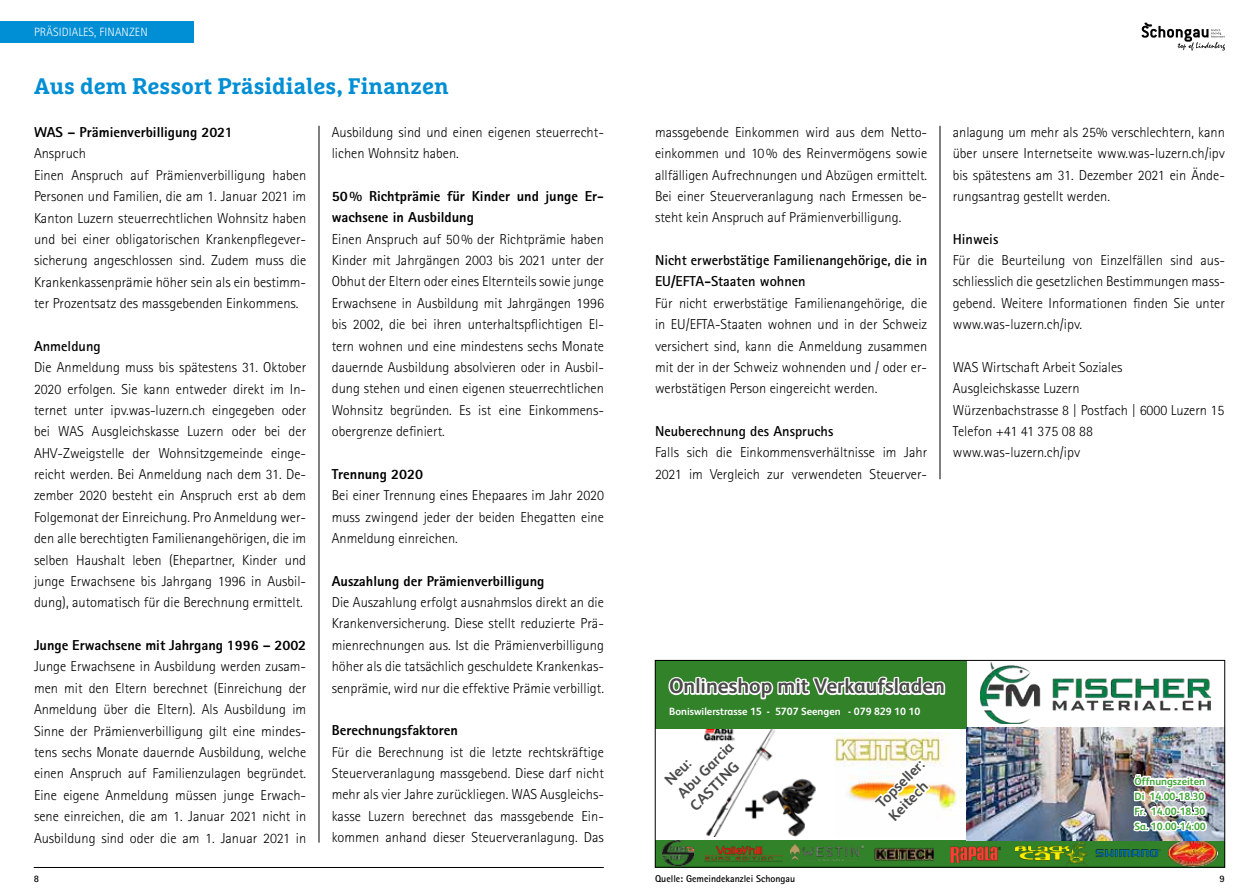
<style>
.page{position:relative;width:1259px;height:893px;background:#fff}
.page>*{position:absolute;margin:0;border:0;box-sizing:border-box;transform-origin:0 0}
.t1{font:700 22.5px "Marselis Slab Pro";color:#008ed4}
.t2{font:700 21px "FS Albert";color:#4a4a49}
.t3{font:700 15px/18px "FS Albert";color:#4a4a49}
.t4{font:300 14.4px/21.3px "Rotis Sans Serif";color:#000;text-align:justify}
.t5{font:800 14.4px/21.3px "Rotis Sans Serif";color:#000}
.t6{font:700 14.4px/21.3px "Rotis Sans Serif";color:#000}
.t7{font:300 12px "Rotis Sans Serif";letter-spacing:.01em;color:#fff}
.t8{font:700 10.5px/15px "FS Albert";color:#3fa535}
.t9{font:700 10.5px "FS Albert";color:#fff}
.t10{font:700 9.9px "Rotis Sans Serif";color:#000}
</style>
<div class="page">
<svg style="left:1141px;top:22px;width:84px;height:29px"></svg>
<div style="left:655px;top:660px;width:311px;height:69px;background:#32822a"></div>
<div style="left:655px;top:840px;width:570px;height:27px;background:#32822a"></div>
<svg style="left:668px;top:676px;width:278px;height:24px"></svg>
<img style="left:980px;top:662px;width:231px;height:62px">
<img style="left:662px;top:841px;width:32px;height:24px">
<img style="left:704px;top:846px;width:78px;height:16px">
<img style="left:950px;top:847px;width:50px;height:15px">
<img style="left:790px;top:845px;width:73px;height:16px">
<img style="left:874px;top:847px;width:59px;height:14px">
<img style="left:1015px;top:843px;width:72px;height:22px">
<img style="left:1095px;top:840px;width:65px;height:17px">
<img style="left:1168px;top:840px;width:49px;height:25px">
<img style="left:704px;top:729px;width:112px;height:108px">
<img style="left:834px;top:732px;width:128px;height:79px">
<img style="left:966px;top:728px;width:257px;height:112px">
<svg style="left:704px;top:739px;width:38px;height:75px"></svg>
<svg style="left:870px;top:755px;width:62px;height:56px"></svg>
<img style="left:1132px;top:753px;width:76px;height:97px">
<div style="left:655px;top:660px;width:570px;height:207px;border:1px solid #000"></div>
<hr style="left:319px;top:126px;width:1px;height:717px;background:#000">
<div style="left:0;top:21px;width:193px;height:22px;background:#008ed4"></div>
<hr style="left:939px;top:126px;width:1px;height:353px;background:#000">
<hr style="left:34px;top:867px;width:570px;height:1px;background:#000">
<p class="t7" style="left:34px;top:26px;width:115px">PRÄSIDIALES, FINANZEN</p>
<h1 class="t1" style="left:34px;top:72px;width:416px">Aus dem Ressort Präsidiales, Finanzen</h1>
<p class="t5" style="left:34px;top:121px;width:200px">WAS – Prämienverbilligung 2021</p>
<p class="t4" style="left:34px;top:143px;width:274px;text-align:left">Anspruch<br>Einen Anspruch auf Prämienverbilligung haben Personen und Familien, die am 1. Januar 2021 im Kanton Luzern steuerrechtlichen Wohnsitz haben und bei einer obligatorischen Krankenpflegever&shy;sicherung angeschlossen sind. Zudem muss die Krankenkassenprämie höher sein als ein bestimm&shy;ter Prozentsatz des massgebenden Einkommens.</p>
<p class="t6" style="left:34px;top:335px;width:68px">Anmeldung</p>
<p class="t4" style="left:34px;top:357px;width:274px">Die Anmeldung muss bis spätestens 31. Oktober 2020 erfolgen. Sie kann entweder direkt im In&shy;ternet unter ipv.was-luzern.ch eingegeben oder bei WAS Ausgleichskasse Luzern oder bei der AHV-Zweigstelle der Wohnsitzgemeinde einge&shy;reicht werden. Bei Anmeldung nach dem 31. De&shy;zember 2020 besteht ein Anspruch erst ab dem Folgemonat der Einreichung. Pro Anmeldung wer&shy;den alle berechtigten Familienangehörigen, die im selben Haushalt leben (Ehepartner, Kinder und junge Erwachsene bis Jahrgang 1996 in Ausbil&shy;dung), automatisch für die Berechnung ermittelt.</p>
<p class="t5" style="left:34px;top:634px;width:274px">Junge Erwachsene mit Jahrgang 1996 – 2002</p>
<p class="t4" style="left:34px;top:656px;width:274px">Junge Erwachsene in Ausbildung werden zusam&shy;men mit den Eltern berechnet (Einreichung der Anmeldung über die Eltern). Als Ausbildung im Sinne der Prämienverbilligung gilt eine mindes&shy;tens sechs Monate dauernde Ausbildung, welche einen Anspruch auf Familienzulagen begründet.<br>Eine eigene Anmeldung müssen junge Erwach&shy;sene einreichen, die am 1. Januar 2021 nicht in Ausbildung sind oder die am 1. Januar 2021 in</p>
<p class="t10" style="left:34px;top:872px;width:7px">8</p>
<p class="t4" style="left:332px;top:121px;width:274px">Ausbildung sind und einen eigenen steuerrecht&shy;lichen Wohnsitz haben.</p>
<p class="t5" style="left:332px;top:185px;width:274px">50% Richtprämie für Kinder und junge Er&shy;wachsene in Ausbildung</p>
<p class="t4" style="left:332px;top:228px;width:274px">Einen Anspruch auf 50% der Richtprämie haben Kinder mit Jahrgängen 2003 bis 2021 unter der Obhut der Eltern oder eines Elternteils sowie junge Erwachsene in Ausbildung mit Jahrgängen 1996 bis 2002, die bei ihren unterhaltspflichtigen El&shy;tern wohnen und eine mindestens sechs Monate dauernde Ausbildung absolvieren oder in Ausbil&shy;dung stehen und einen eigenen steuerrechtlichen Wohnsitz begründen. Es ist eine Einkommens&shy;obergrenze definiert.</p>
<p class="t5" style="left:332px;top:463px;width:93px">Trennung 2020</p>
<p class="t4" style="left:332px;top:485px;width:274px">Bei einer Trennung eines Ehepaares im Jahr 2020 muss zwingend jeder der beiden Ehegatten eine Anmeldung einreichen.</p>
<p class="t5" style="left:332px;top:570px;width:214px">Auszahlung der Prämienverbilligung</p>
<p class="t4" style="left:332px;top:591px;width:274px">Die Auszahlung erfolgt ausnahmslos direkt an die Krankenversicherung. Diese stellt reduzierte Prä&shy;mienrechnungen aus. Ist die Prämienverbilligung höher als die tatsächlich geschuldete Krankenkas&shy;senprämie, wird nur die effektive Prämie verbilligt.</p>
<p class="t5" style="left:332px;top:720px;width:128px">Berechnungsfaktoren</p>
<p class="t4" style="left:332px;top:741px;width:274px">Für die Berechnung ist die letzte rechtskräftige Steuerveranlagung massgebend. Diese darf nicht mehr als vier Jahre zurückliegen. WAS Ausgleichs&shy;kasse Luzern berechnet das massgebende Ein&shy;kommen anhand dieser Steuerveranlagung. Das</p>
<p class="t4" style="left:655px;top:121px;width:274px">massgebende Einkommen wird aus dem Netto&shy;einkommen und 10% des Reinvermögens sowie allfälligen Aufrechnungen und Abzügen ermittelt.<br>Bei einer Steuerveranlagung nach Ermessen be&shy;steht kein Anspruch auf Prämienverbilligung.</p>
<p class="t6" style="left:655px;top:249px;width:274px">Nicht erwerbstätige Familienangehörige, die in<br>EU/EFTA-Staaten wohnen</p>
<p class="t4" style="left:655px;top:292px;width:274px">Für nicht erwerbstätige Familienangehörige, die in EU/EFTA-Staaten wohnen und in der Schweiz versichert sind, kann die Anmeldung zusammen mit der in der Schweiz wohnenden und / oder er&shy;werbstätigen Person eingereicht werden.</p>
<p class="t6" style="left:655px;top:420px;width:180px">Neuberechnung des Anspruchs</p>
<p class="t4" style="left:655px;top:442px;width:274px">Falls sich die Einkommensverhältnisse im Jahr<br>2021 im Vergleich zur verwendeten Steuerver-</p>
<p class="t4" style="left:952px;top:121px;width:274px">anlagung um mehr als 25% verschlechtern, kann über unsere Internetseite www.was-luzern.ch/ipv bis spätestens am 31. Dezember 2021 ein Ände&shy;rungsantrag gestellt werden.</p>
<p class="t6" style="left:952px;top:228px;width:47px">Hinweis</p>
<p class="t4" style="left:952px;top:250px;width:274px">Für die Beurteilung von Einzelfällen sind aus&shy;schliesslich die gesetzlichen Bestimmungen mass&shy;gebend. Weitere Informationen finden Sie unter www.was-luzern.ch/ipv.</p>
<p class="t4" style="left:952px;top:356px;width:273px;text-align:left">WAS Wirtschaft Arbeit Soziales<br>Ausgleichskasse Luzern<br>Würzenbachstrasse 8 | Postfach | 6000 Luzern 15<br>Telefon +41 41 375 08 88<br>www.was-luzern.ch/ipv</p>
<h2 class="t2" style="left:669px;top:672px;width:277px">Onlineshop mit Verkaufsladen</h2>
<p class="t9" style="left:669px;top:704px;width:253px">Boniswilerstrasse 15 - 5707 Seengen - 079 829 10 10</p>
<p class="t3" style="left:660px;top:776px;width:74px;rotate:-45deg">Neu:<br>Abu Garcia<br>CASTING</p>
<p class="t3" style="left:871px;top:798px;width:63px;rotate:-45deg">Topseller:<br>Keitech</p>
<p class="t8" style="left:1134px;top:773px;width:73px">Öffnungszeiten<br>Di 14.00-18.30<br>Fr. 14.00-18.30<br>Sa. 10.00-14:00</p>
<p class="t10" style="left:655px;top:872px;width:142px">Quelle: Gemeindekanzlei Schongau</p>
<p class="t10" style="left:1219px;top:872px;width:7px">9</p>
</div>
